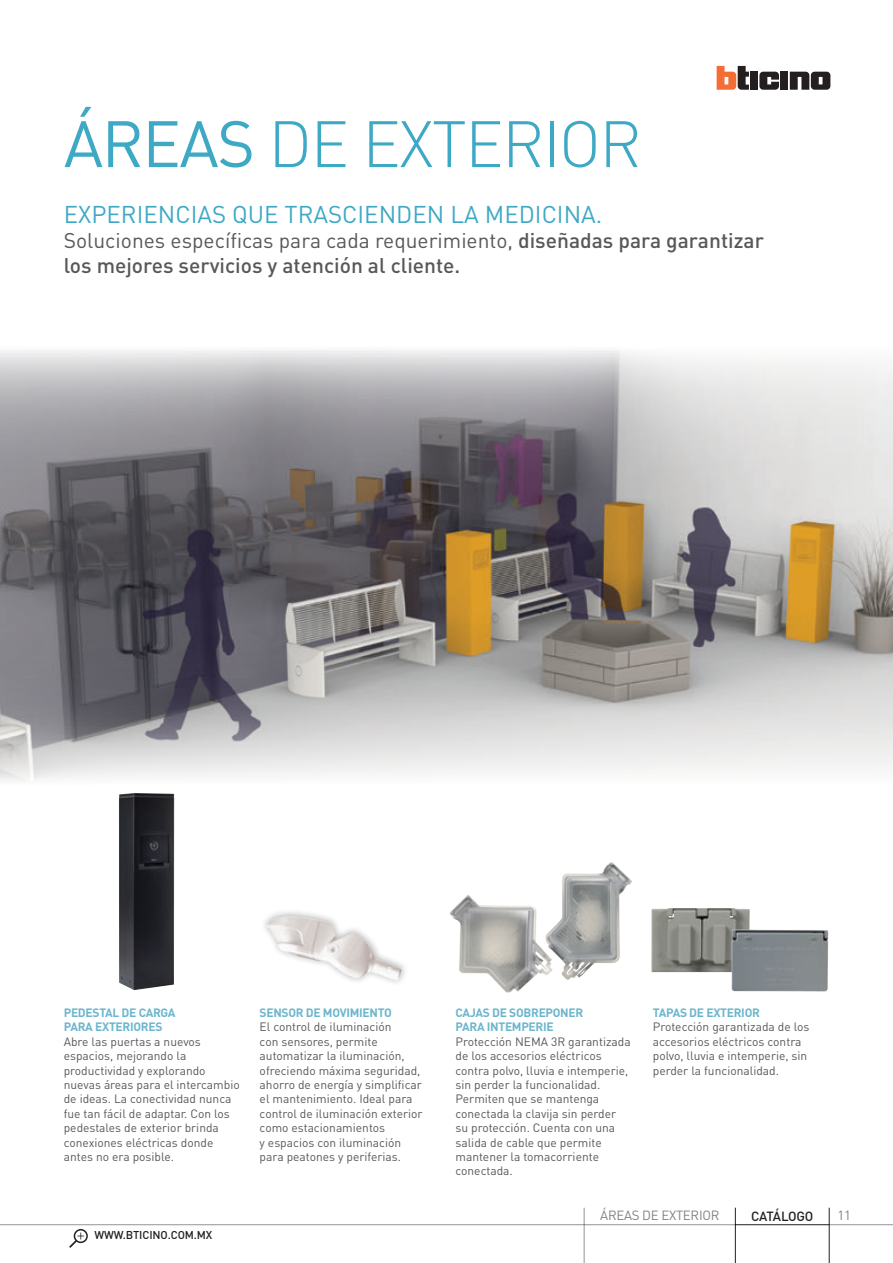
<style>
.page{position:relative;width:893px;height:1263px;background:#fff}
.page>*{position:absolute;margin:0;border:0;box-sizing:border-box;transform-origin:0 0}
.t1{font:300 64.5px "DIN Pro";letter-spacing:-.025em;color:#3da9c5}
.texto_bullets{font:24px "DIN Pro";color:#3da9c5}
.texto_bullets-2{font:21px "DIN Pro";color:#57585a}
.texto_bullets-3{font:500 21px "DIN Pro";color:#57585a}
.t2{font:13.2px "DIN Pro";letter-spacing:-.02em;color:#808285}
.t3{font:500 13.2px "DIN Pro";letter-spacing:-.02em;color:#231f20}
.texto_bullets-4{font:12px/14.4px "DIN Pro";color:#57585a}
.texto_bullets-5{font:700 12px "DIN Pro";letter-spacing:-.025em;color:#6cb6cd}
.t4{font:500 11.25px "DIN Pro";letter-spacing:-.01em;color:#231f20}
.s1{font-weight:400}
.s2{font-weight:500}
</style>
<div class="page">
<img style="left:0;top:350px;width:893px;height:430px">
<img style="left:449px;top:894px;width:96px;height:99px">
<img style="left:545px;top:862px;width:87px;height:118px">
<img style="left:651px;top:908px;width:99px;height:64px">
<img style="left:731px;top:927px;width:98px;height:65px">
<img style="left:265px;top:911px;width:137px;height:72px">
<img style="left:119px;top:793px;width:55px;height:197px">
<hr style="left:0;top:1224px;width:735px;height:1px;background:#939598">
<hr style="left:829px;top:1224px;width:64px;height:1px;background:#939598">
<hr style="left:735px;top:1208px;width:1px;height:55px;background:#231f20">
<hr style="left:829px;top:1208px;width:1px;height:55px;background:#231f20">
<div style="left:74px;top:1229px;width:14px;height:14px;border:2px solid #231f20;border-radius:50%"></div>
<svg style="left:69px;top:1232px;width:15px;height:16px"></svg>
<hr style="left:735px;top:1224px;width:94px;height:1px;background:#231f20">
<hr style="left:584px;top:1208px;width:1px;height:55px;background:#939598">
<svg style="left:759px;top:72px;width:20px;height:18px"></svg>
<div style="left:780px;top:72px;width:8px;height:18px;background:#231f20"></div>
<div style="left:750px;top:72px;width:8px;height:18px;background:#231f20"></div>
<svg style="left:717px;top:66px;width:32px;height:24px"></svg>
<svg style="left:790px;top:72px;width:40px;height:18px"></svg>
<p class="t1" style="left:64px;top:100px;width:579px"><span class="s1">ÁREAS</span> DE EXTERIOR</p>
<p class="texto_bullets" style="left:64px;top:198px;width:540px">EXPERIENCIAS QUE TRASCIENDEN LA MEDICINA.</p>
<p class="texto_bullets-2" style="left:64px;top:226px;width:702px">Soluciones específicas para cada requerimiento, <span class="s2">diseñadas para garantizar</span></p>
<p class="texto_bullets-3" style="left:64px;top:251px;width:398px">los mejores servicios y atención al cliente.</p>
<p class="texto_bullets-5" style="left:64px;top:1004px;width:113px">PEDESTAL DE CARGA</p>
<p class="texto_bullets-5" style="left:64px;top:1019px;width:100px">PARA EXTERIORES</p>
<p class="texto_bullets-4" style="left:64px;top:1034px;width:177px">Abre las puertas a nuevos espacios, mejorando la productividad y explorando nuevas áreas para el intercambio de ideas. La conectividad nunca fue tan fácil de adaptar. Con los pedestales de exterior brinda conexiones eléctricas donde antes no era posible.</p>
<p class="texto_bullets-5" style="left:260px;top:1004px;width:134px">SENSOR DE MOVIMIENTO</p>
<p class="texto_bullets-4" style="left:260px;top:1019px;width:164px">El control de iluminación<br>con sensores, permite automatizar la iluminación, ofreciendo máxima seguridad, ahorro de energía y simplificar el mantenimiento. Ideal para control de iluminación exterior como estacionamientos<br>y espacios con iluminación</p>
<p class="texto_bullets-4" style="left:260px;top:1149px;width:143px">para peatones y periferias.</p>
<p class="t4" style="left:94px;top:1227px;width:119px">WWW.BTICINO.COM.MX</p>
<p class="texto_bullets-5" style="left:455px;top:1004px;width:129px">CAJAS DE SOBREPONER</p>
<p class="texto_bullets-5" style="left:455px;top:1019px;width:100px">PARA INTEMPERIE</p>
<p class="texto_bullets-4" style="left:455px;top:1034px;width:177px">Protección NEMA 3R garantizada de los accesorios eléctricos contra polvo, lluvia e intemperie, sin perder la funcionalidad.<br>Permiten que se mantenga conectada la clavija sin perder su protección. Cuenta con una salida de cable que permite mantener la tomacorriente conectada.</p>
<p class="texto_bullets-5" style="left:653px;top:1004px;width:109px">TAPAS DE EXTERIOR</p>
<p class="texto_bullets-4" style="left:653px;top:1019px;width:158px">Protección garantizada de los accesorios eléctricos contra polvo, lluvia e intemperie, sin perder la funcionalidad.</p>
<p class="t2" style="left:600px;top:1207px;width:121px">ÁREAS DE EXTERIOR</p>
<p class="t3" style="left:751px;top:1207px;width:64px">CATÁLOGO</p>
<p class="t2" style="left:838px;top:1207px;width:15px">11</p>
</div>
